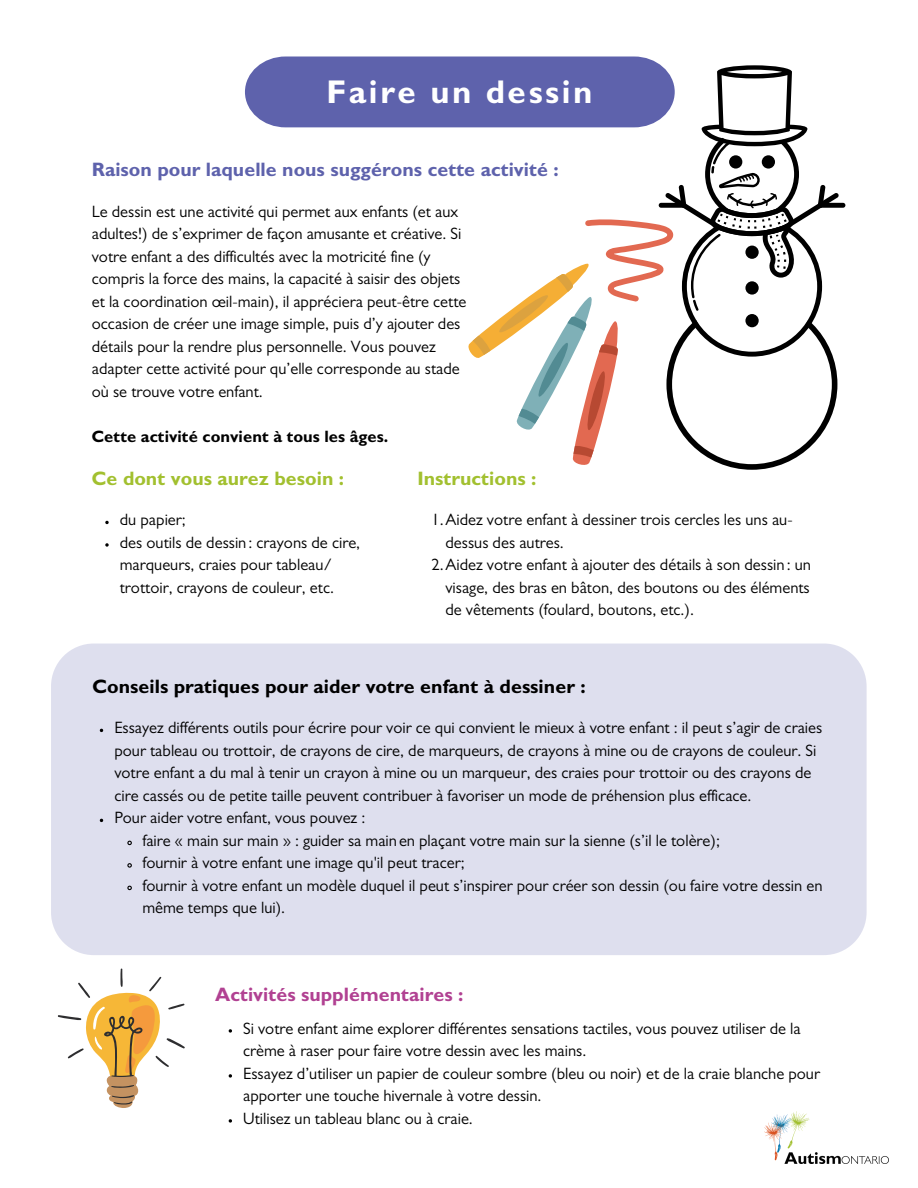
<style>
.page{position:relative;width:918px;height:1188px;background:#fff}
.page>*{position:absolute;margin:0;border:0;box-sizing:border-box;transform-origin:0 0}
.t1{font:700 33px "Gill Sans";letter-spacing:.075em;color:#fff}
.t2{font:700 19.5px "Gill Sans";color:#000}
.t3{font:700 19.5px "Gill Sans";color:#5e62ac}
.t4{font:700 19.5px "Gill Sans";color:#a2c02f}
.t5{font:700 19.5px "Gill Sans";color:#b14192}
.t6{font:16.5px/22.5px "Gill Sans";color:#000}
.t7{font:700 16.5px "Gill Sans";color:#000}
</style>
<div class="page">
<div style="left:51px;top:644px;width:816px;height:311px;background:#dedfee"></div>
<svg style="left:58px;top:969px;width:127px;height:139px"></svg>
<img style="left:764px;top:1112px;width:124px;height:52px">
<div style="left:818px;top:203px;width:27px;height:5px;background:#000;border-radius:2px"></div>
<svg style="left:245px;top:57px;width:594px;height:413px"></svg>
<svg style="left:105px;top:521px;width:4px;height:3px"></svg>
<svg style="left:105px;top:543px;width:4px;height:4px"></svg>
<svg style="left:127px;top:840px;width:6px;height:6px"></svg>
<svg style="left:127px;top:862px;width:6px;height:7px"></svg>
<svg style="left:127px;top:885px;width:6px;height:6px"></svg>
<svg style="left:229px;top:1029px;width:3px;height:4px"></svg>
<svg style="left:229px;top:1074px;width:3px;height:4px"></svg>
<svg style="left:229px;top:1119px;width:3px;height:4px"></svg>
<h1 class="t1" style="left:327px;top:80px;width:268px">Faire un dessin</h1>
<p class="t3" style="left:92px;top:163px;width:469px">Raison pour laquelle nous suggérons cette activité :</p>
<p class="t6" style="left:92px;top:203px;width:376px">Le dessin est une activité qui permet aux enfants (et aux adultes!) de s’exprimer de façon amusante et créative. Si votre enfant a des difficultés avec la motricité fine (y compris la force des mains, la capacité à saisir des objets et la coordination œil-main), il appréciera peut-être cette occasion de créer une image simple, puis d’y ajouter des détails pour la rendre plus personnelle. Vous pouvez adapter cette activité pour qu’elle corresponde au stade où se trouve votre enfant.</p>
<p class="t7" style="left:92px;top:431px;width:298px">Cette activité convient à tous les âges.</p>
<p class="t4" style="left:92px;top:472px;width:254px">Ce dont vous aurez besoin :</p>
<p class="t6" style="left:120px;top:511px;width:242px">du papier;<br>des outils de dessin : crayons de cire, marqueurs, craies pour tableau/ trottoir, crayons de couleur, etc.</p>
<p class="t4" style="left:417px;top:472px;width:121px">Instructions :</p>
<p class="t6" style="left:432px;top:511px;width:363px">1.Aidez votre enfant à dessiner trois cercles les uns au-</p>
<p class="t6" style="left:445px;top:534px;width:120px">dessus des autres.</p>
<p class="t6" style="left:432px;top:556px;width:381px">2.Aidez votre enfant à ajouter des détails à son dessin : un</p>
<p class="t6" style="left:445px;top:579px;width:366px">visage, des bras en bâton, des boutons ou des éléments</p>
<p class="t6" style="left:445px;top:601px;width:250px">de vêtements (foulard, boutons, etc.).</p>
<p class="t2" style="left:92px;top:680px;width:495px">Conseils pratiques pour aider votre enfant à dessiner :</p>
<p class="t6" style="left:114px;top:719px;width:709px">Essayez différents outils pour écrire pour voir ce qui convient le mieux à votre enfant : il peut s’agir de craies</p>
<p class="t6" style="left:114px;top:741px;width:704px">pour tableau ou trottoir, de crayons de cire, de marqueurs, de crayons à mine ou de crayons de couleur. Si</p>
<p class="t6" style="left:114px;top:764px;width:699px">votre enfant a du mal à tenir un crayon à mine ou un marqueur, des craies pour trottoir ou des crayons de</p>
<p class="t6" style="left:114px;top:786px;width:639px">cire cassés ou de petite taille peuvent contribuer à favoriser un mode de préhension plus efficace.</p>
<p class="t6" style="left:114px;top:809px;width:253px">Pour aider votre enfant, vous pouvez :</p>
<p class="t6" style="left:142px;top:831px;width:579px">faire « main sur main » : guider sa main en plaçant votre main sur la sienne (s’il le tolère);</p>
<p class="t6" style="left:142px;top:854px;width:324px">fournir à votre enfant une image qu'il peut tracer;</p>
<p class="t6" style="left:142px;top:876px;width:682px">fournir à votre enfant un modèle duquel il peut s’inspirer pour créer son dessin (ou faire votre dessin en</p>
<p class="t6" style="left:142px;top:899px;width:144px">même temps que lui).</p>
<p class="t5" style="left:215px;top:987px;width:250px">Activités supplémentaires :</p>
<p class="t6" style="left:243px;top:1019px;width:578px">Si votre enfant aime explorer différentes sensations tactiles, vous pouvez utiliser de la crème à raser pour faire votre dessin avec les mains.<br>Essayez d’utiliser un papier de couleur sombre (bleu ou noir) et de la craie blanche pour apporter une touche hivernale à votre dessin.<br>Utilisez un tableau blanc ou à craie.</p>
</div>
